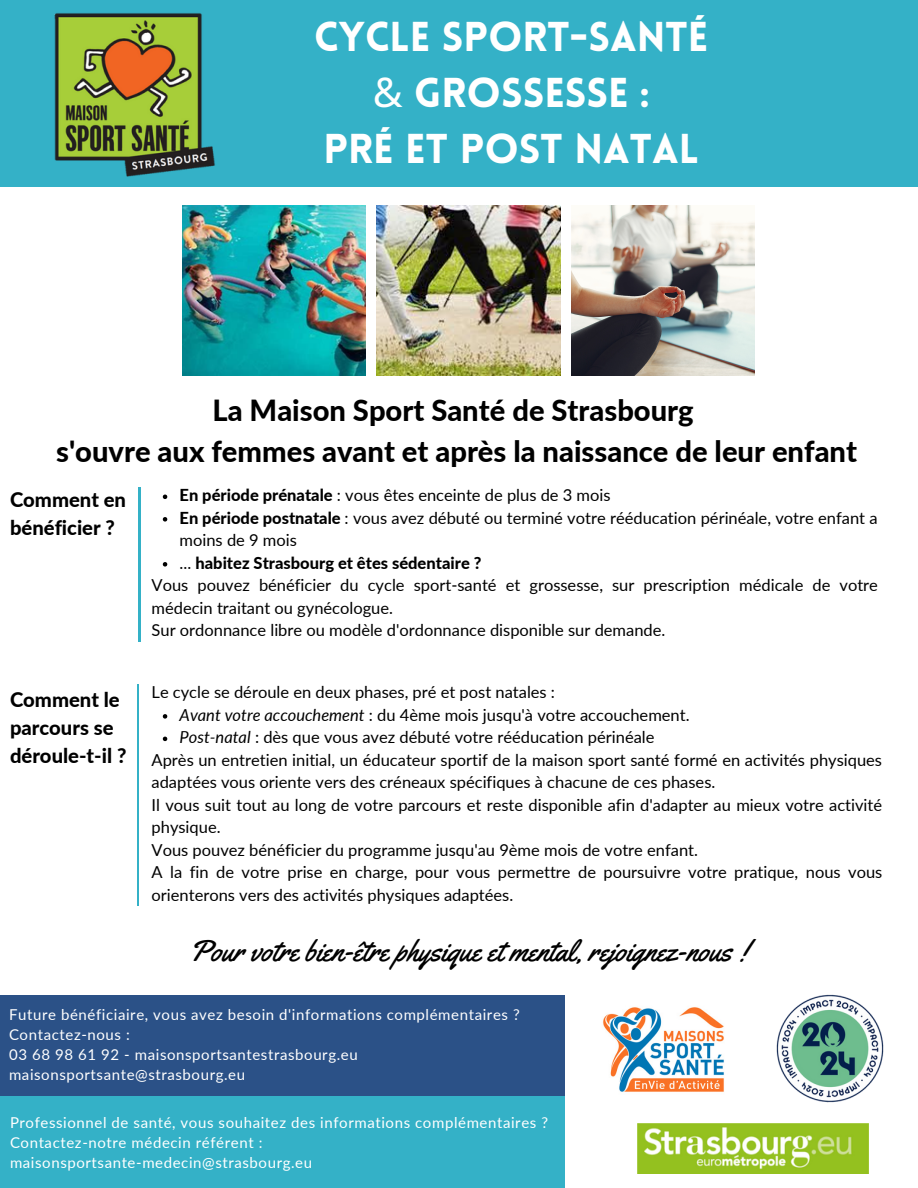
<style>
.page{position:relative;width:918px;height:1188px;background:#fff}
.page>*{position:absolute;margin:0;border:0;box-sizing:border-box;transform-origin:0 0}
.t1{font:900 40.8px/56.2px "Lovelo";color:#fff;text-align:center}
.t2{font:30px "Yellowtail";color:#000}
.t3{font:800 29.1px/40.5px "Lato";color:#000;text-align:center}
.t4{font:800 20.25px/28.2px "Lato";color:#000}
.t5{font:16.5px/22.5px "Lato";color:#000}
.t6{font:800 16.5px "Lato";color:#000}
.t7{font:15px/20.2px "Lato";letter-spacing:.04em;color:#fff}
.s1{font-family:"Noto Sans";font-weight:400}
.s2{font-weight:800}
.s3{font-weight:400}
.s4{font-style:italic}
</style>
<div class="page">
<div style="left:0;top:0;width:918px;height:187px;background:#34b1c7"></div>
<div style="left:0;top:996px;width:565px;height:100px;background:#2b5187"></div>
<div style="left:0;top:1096px;width:565px;height:92px;background:#34b1c7"></div>
<img style="left:182px;top:205px;width:183px;height:170px">
<img style="left:571px;top:205px;width:184px;height:170px">
<img style="left:377px;top:205px;width:183px;height:170px">
<img style="left:55px;top:13px;width:160px;height:164px">
<hr style="left:139px;top:487px;width:2px;height:154px;background:#34b1c7">
<img style="left:753px;top:994px;width:131px;height:132px">
<img style="left:603px;top:1007px;width:121px;height:85px">
<hr style="left:137px;top:684px;width:2px;height:222px;background:#34b1c7">
<img style="left:637px;top:1124px;width:231px;height:49px">
<svg style="left:163px;top:495px;width:4px;height:4px"></svg>
<svg style="left:163px;top:517px;width:4px;height:5px"></svg>
<svg style="left:163px;top:562px;width:4px;height:5px"></svg>
<svg style="left:163px;top:714px;width:4px;height:5px"></svg>
<svg style="left:163px;top:737px;width:4px;height:4px"></svg>
<h1 class="t1" style="left:314px;top:12px;width:396px">CYCLE SPORT-SANTÉ <span class="s1">&amp;</span> GROSSESSE :<br>PRÉ ET POST NATAL</h1>
<h3 class="t3" style="left:56px;top:390px;width:803px">La Maison Sport Santé de Strasbourg<br>s'ouvre aux femmes avant et après la naissance de leur enfant</h3>
<p class="t4" style="left:10px;top:485px;width:118px">Comment en bénéficier ?</p>
<p class="t4" style="left:10px;top:685px;width:118px">Comment le parcours se déroule-t-il ?</p>
<p class="t5" style="left:180px;top:484px;width:433px"><span class="s2">En période prénatale</span> : vous êtes enceinte de plus de 3 mois</p>
<p class="t5" style="left:180px;top:506px;width:700px"><span class="s2">En période postnatale</span> : vous avez débuté ou terminé votre rééducation périnéale, votre enfant a</p>
<p class="t5" style="left:180px;top:529px;width:119px">moins de 9 mois</p>
<p class="t6" style="left:180px;top:553px;width:303px"><span class="s3">...</span> habitez Strasbourg et êtes sédentaire ?</p>
<p class="t5" style="left:152px;top:574px;width:728px">Vous pouvez bénéficier du cycle sport-santé et grossesse, sur prescription médicale de votre</p>
<p class="t5" style="left:152px;top:596px;width:243px">médecin traitant ou gynécologue.</p>
<p class="t5" style="left:152px;top:619px;width:515px">Sur ordonnance libre ou modèle d'ordonnance disponible sur demande.</p>
<p class="t5" style="left:152px;top:681px;width:405px">Le cycle se déroule en deux phases, pré et post natales :</p>
<p class="t5" style="left:180px;top:703px;width:512px"><span class="s4">Avant votre accouchement</span> : du 4ème mois jusqu'à votre accouchement.<br><span class="s4">Post-natal</span> : dès que vous avez débuté votre rééducation périnéale</p>
<p class="t5" style="left:152px;top:748px;width:732px">Après un entretien initial, un éducateur sportif de la maison sport santé formé en activités physiques adaptées vous oriente vers des créneaux spécifiques à chacune de ces phases.<br>Il vous suit tout au long de votre parcours et reste disponible afin d'adapter au mieux votre activité physique.<br>Vous pouvez bénéficier du programme jusqu'au 9ème mois de votre enfant.<br>A la fin de votre prise en charge, pour vous permettre de poursuivre votre pratique, nous vous orienterons vers des activités physiques adaptées.</p>
<h2 class="t2" style="left:189px;top:932px;width:560px">Pour votre bien-être physique et mental, rejoignez-nous !</h2>
<p class="t7" style="left:9px;top:1004px;width:512px">Future bénéficiaire, vous avez besoin d'informations complémentaires ?<br>Contactez-nous :<br>03 68 98 61 92 - maisonsportsantestrasbourg.eu maisonsportsante@strasbourg.eu</p>
<p class="t7" style="left:10px;top:1112px;width:540px">Professionnel de santé, vous souhaitez des informations complémentaires ?<br>Contactez-notre médecin référent : maisonsportsante-medecin@strasbourg.eu</p>
</div>
